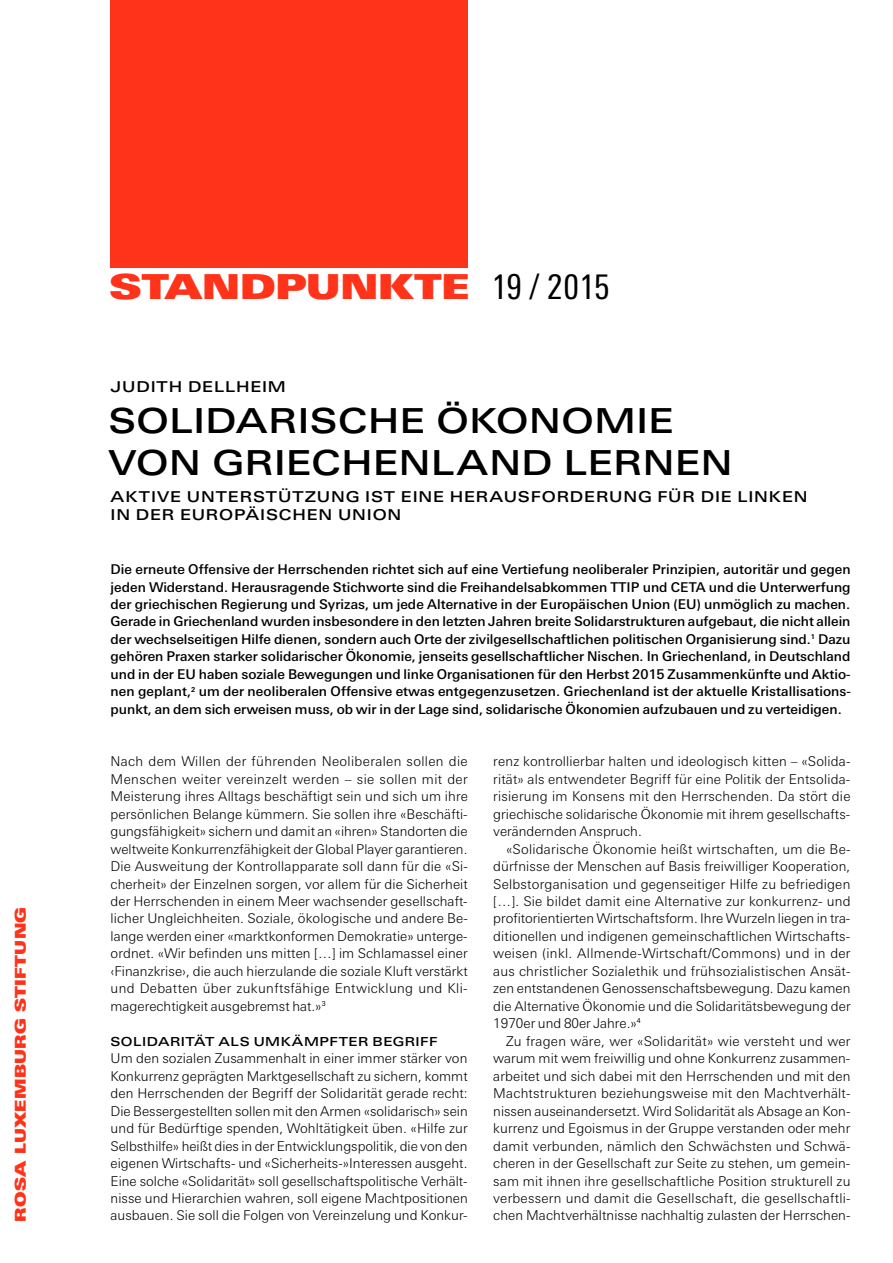
<style>
.page{position:relative;width:893px;height:1263px;background:#fff}
.page>*{position:absolute;margin:0;border:0;box-sizing:border-box;transform-origin:0 0}
.t1{font:500 34.5px/41.4px "Linotype Univers Extd";letter-spacing:.02em;color:#000;text-align:center}
.t2{font:34.5px "Linotype Univers Extd X Black";letter-spacing:-.005em;color:#ff3319}
.t3{font:condensed 34.5px "Linotype Univers";letter-spacing:-.01em;color:#000}
.t4{font:500 15px "Linotype Univers Extd";letter-spacing:.055em;color:#000}
.t5{font:15px "Linotype Univers Extd X Black";letter-spacing:.015em;color:#ff3319}
.t6{font:300 13.5px/17.4px "Linotype Univers Basic";letter-spacing:.005em;color:#000;text-align:justify}
.t7{font:500 13.5px/17.4px "Linotype Univers Basic";color:#000;text-align:justify}
.t8{font:500 12.45px "Linotype Univers Extd";letter-spacing:.035em;color:#000}
</style>
<div class="page">
<div style="left:111px;top:0;width:357px;height:268px;background:#ff3319"></div>
<p class="t5" style="left:11px;top:1221px;width:316px;rotate:-90deg">ROSA LUXEMBURG STIFTUNG</p>
<h1 class="t2" style="left:109px;top:266px;width:361px">STANDPUNKTE</h1>
<h1 class="t3" style="left:492px;top:267px;width:120px">19 / 2015</h1>
<p class="t4" style="left:111px;top:377px;width:177px">JUDITH DELLHEIM</p>
<h1 class="t1" style="left:108px;top:400px;width:83px">SOLID</h1>
<h1 class="t1" style="left:108px;top:400px;width:626px">ARISCHE ÖKONOMIE<br>VON GRIECHENLAND LERNEN</h1>
<p class="t4" style="left:111px;top:488px;width:235px">AKTIVE UNTERSTÜTZUNG</p>
<p class="t4" style="left:365px;top:488px;width:347px">IST EI NE HERAUSFORDERU NG FÜ R DIE</p>
<p class="t4" style="left:737px;top:488px;width:72px">LINKEN</p>
<p class="t4" style="left:111px;top:506px;width:292px">I N DER EU ROPÄISCHEN U NION</p>
<p class="t7" style="left:111px;top:560px;width:742px">Die erneute Offensive der Herrschenden richtet sich auf eine Vertiefung neoliberaler Prinzipien, autoritär und gegen jeden Widerstand. Herausragende Stichworte sind die Freihandelsabkommen TTIP und CETA und die Unterwerfung der griechischen Regierung und Syrizas, um jede Alternative in der Europäischen Union (EU) unmöglich zu machen.<br>Gerade in Griechenland wurden insbesondere in den letzten Jahren breite Solidarstrukturen aufgebaut, die nicht allein der wechselseitigen Hilfe dienen, sondern auch Orte der zivilgesellschaftlichen politischen Organisierung sind.<sup>1</sup> Dazu gehören Praxen starker solidarischer Ökonomie, jenseits gesellschaftlicher Nischen. In Griechenland, in Deutschland und in der EU haben soziale Bewegungen und linke Organisationen für den Herbst 2015 Zusammenkünfte und Aktio&shy;nen geplant,<sup>2</sup> um der neoliberalen Offensive etwas entgegenzusetzen. Griechenland ist der aktuelle Kristallisations&shy;punkt, an dem sich erweisen muss, ob wir in der Lage sind, solidarische Ökonomien aufzubauen und zu verteidigen.</p>
<p class="t6" style="left:111px;top:753px;width:359px">Nach dem Willen der führenden Neoliberalen sollen die Menschen weiter vereinzelt werden – sie sollen mit der Meisterung ihres Alltags beschäftigt sein und sich um ihre persönlichen Belange kümmern. Sie sollen ihre «Beschäfti&shy;gungsfähigkeit» sichern und damit an «ihren» Standorten die weltweite Konkurrenzfähigkeit der Global Player garantieren.<br>Die Ausweitung der Kontrollapparate soll dann für die «Si&shy;cherheit» der Einzelnen sorgen, vor allem für die Sicherheit der Herrschenden in einem Meer wachsender gesellschaft&shy;licher Ungleichheiten. Soziale, ökologische und andere Be&shy;lange werden einer «marktkonformen Demokratie» unterge&shy;ordnet. «Wir befinden uns mitten […] im Schlamassel einer ‹Finanzkrise›, die auch hierzulande die soziale Kluft verstärkt und Debatten über zukunftsfähige Entwicklung und Kli&shy;magerechtigkeit ausgebremst hat.»<sup>3</sup></p>
<p class="t8" style="left:111px;top:1034px;width:319px">SO LIDAR ITÄT ALS UMKÄMPFTER BEGR IFF</p>
<p class="t6" style="left:111px;top:1049px;width:359px">Um den sozialen Zusammenhalt in einer immer stärker von Konkurrenz geprägten Marktgesellschaft zu sichern, kommt den Herrschenden der Begriff der Solidarität gerade recht:<br>Die Bessergestellten sollen mit den Armen «solidarisch» sein und für Bedürftige spenden, Wohltätigkeit üben. «Hilfe zur Selbsthilfe» heißt dies in der Entwicklungspolitik, die von den eigenen Wirtschafts- und «Sicherheits-»Interessen ausgeht.<br>Eine solche «Solidarität» soll gesellschaftspolitische Verhält&shy;nisse und Hierarchien wahren, soll eigene Machtpositionen ausbauen. Sie soll die Folgen von Vereinzelung und Konkur-</p>
<p class="t6" style="left:493px;top:753px;width:359px">renz kontrollierbar halten und ideologisch kitten – «Solida&shy;rität» als entwendeter Begriff für eine Politik der Entsolida&shy;risierung im Konsens mit den Herrschenden. Da stört die griechische solidarische Ökonomie mit ihrem gesellschafts&shy;verändernden Anspruch.</p>
<p class="t6" style="left:493px;top:840px;width:359px;text-indent:13px">«Solidarische Ökonomie heißt wirtschaften, um die Be&shy;dürfnisse der Menschen auf Basis freiwilliger Kooperation, Selbstorganisation und gegenseitiger Hilfe zu befriedigen […]. Sie bildet damit eine Alternative zur konkurrenz- und profitorientierten Wirtschaftsform. Ihre Wurzeln liegen in tra&shy;ditionellen und indigenen gemeinschaftlichen Wirtschafts&shy;weisen (inkl. Allmende-Wirtschaft/Commons) und in der aus christlicher Sozialethik und frühsozialistischen Ansät&shy;zen entstandenen Genossenschaftsbewegung. Dazu kamen die Alternative Ökonomie und die Solidaritätsbewegung der 1970er und 80er Jahre.»<sup>4</sup></p>
<p class="t6" style="left:493px;top:1032px;width:359px;text-indent:13px">Zu fragen wäre, wer «Solidarität» wie versteht und wer warum mit wem freiwillig und ohne Konkurrenz zusammen&shy;arbeitet und sich dabei mit den Herrschenden und mit den Machtstrukturen beziehungsweise mit den Machtverhält&shy;nissen auseinandersetzt. Wird Solidarität als Absage an Kon&shy;kurrenz und Egoismus in der Gruppe verstanden oder mehr damit verbunden, nämlich den Schwächsten und Schwä&shy;cheren in der Gesellschaft zur Seite zu stehen, um gemein&shy;sam mit ihnen ihre gesellschaftliche Position strukturell zu verbessern und damit die Gesellschaft, die gesellschaftli&shy;chen Machtverhältnisse nachhaltig zulasten der Herrschen-</p>
</div>
